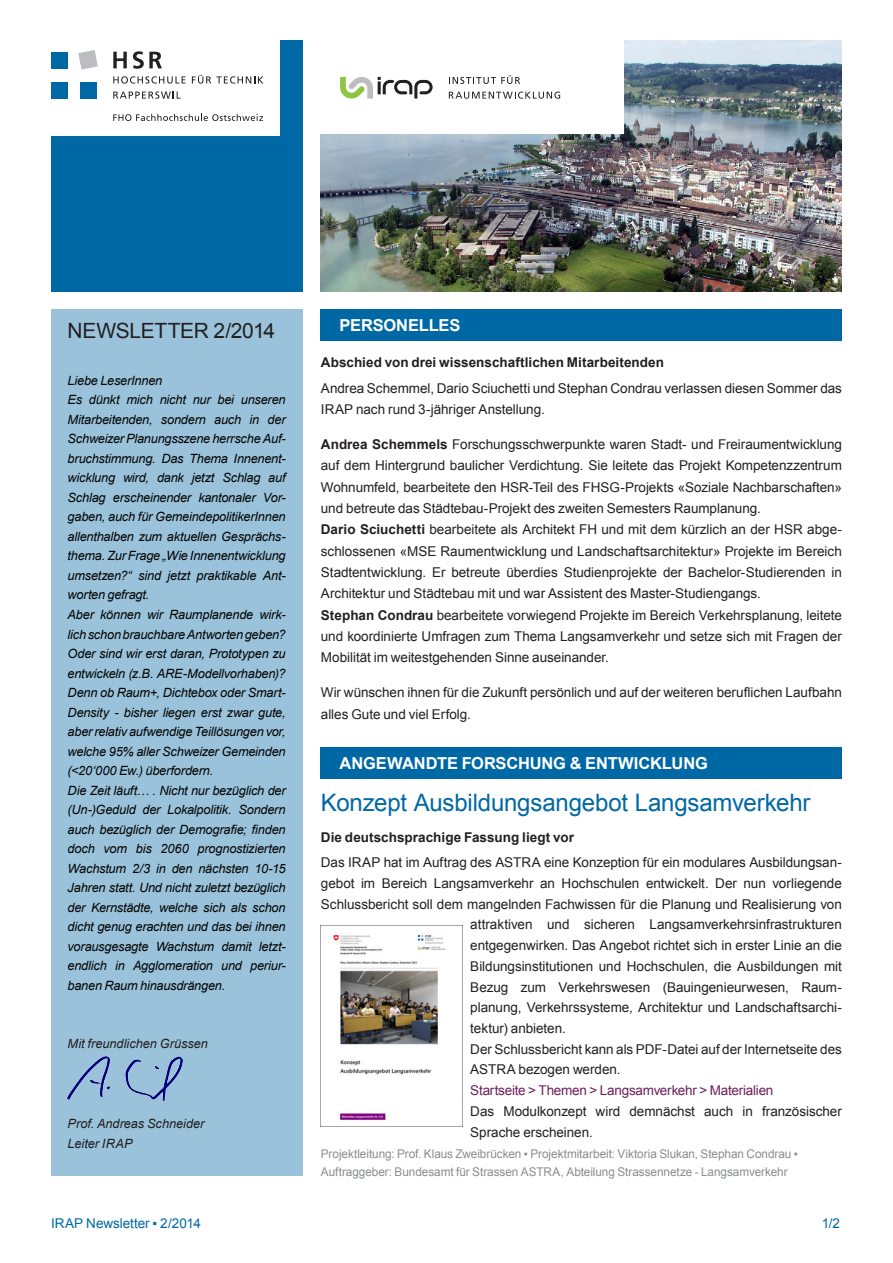
<style>
.page{position:relative;width:893px;height:1263px;background:#fff}
.page>*{position:absolute;margin:0;border:0;box-sizing:border-box;transform-origin:0 0}
.Überschrift_1{font:24px "Arial";letter-spacing:-.005em;color:#0068a5}
.Überschrift_2{font:21px "Arial";letter-spacing:-.015em;color:#231f20}
.Titel{font:700 16.5px "Arial";letter-spacing:-.01em;color:#fff}
.Lauftext{font:13.5px/21.3px "Arial";letter-spacing:-.005em;color:#231f20}
.Einleitung{font:700 13.5px "Arial";letter-spacing:.005em;color:#231f20}
.Hyperlink{font:13.5px "Arial";letter-spacing:-.02em;color:#6d2058}
.Fusszeile{font:13.5px "Arial";color:#0068a5}
.Editorial{font:italic 12.75px/19.5px "Arial";letter-spacing:-.015em;color:#040503;text-align:justify}
.Editorial-2{font:italic 12.75px "Arial";color:#231f20}
.Projektinfo{font:12px/17.5px "Arial";letter-spacing:-.005em;color:#8a8c8f}
.s1{font-weight:700}
</style>
<div class="page">
<img style="left:321px;top:40px;width:521px;height:252px">
<div style="left:51px;top:40px;width:251px;height:252px;background:#0068a5"></div>
<div style="left:7px;top:39px;width:273px;height:96px;background:#fff"></div>
<div style="left:51px;top:310px;width:251px;height:866px;background:#9ac3db"></div>
<img style="left:68px;top:1056px;width:114px;height:44px">
<div style="left:320px;top:37px;width:303px;height:96px;background:#fff"></div>
<svg style="left:449px;top:75px;width:71px;height:9px"></svg>
<svg style="left:449px;top:92px;width:111px;height:7px"></svg>
<svg style="left:340px;top:76px;width:93px;height:23px"></svg>
<div style="left:321px;top:309px;width:521px;height:32px;background:#0068a5"></div>
<div style="left:51px;top:52px;width:17px;height:16px;background:#0068a5"></div>
<div style="left:51px;top:82px;width:17px;height:17px;background:#0068a5"></div>
<div style="left:80px;top:82px;width:17px;height:17px;background:#0068a5"></div>
<svg style="left:78px;top:50px;width:20px;height:20px"></svg>
<svg style="left:113px;top:114px;width:150px;height:7px"></svg>
<svg style="left:113px;top:52px;width:14px;height:16px"></svg>
<svg style="left:133px;top:51px;width:29px;height:18px"></svg>
<svg style="left:113px;top:76px;width:73px;height:8px"></svg>
<svg style="left:192px;top:75px;width:72px;height:9px"></svg>
<svg style="left:113px;top:91px;width:68px;height:8px"></svg>
<div style="left:321px;top:747px;width:521px;height:32px;background:#0068a5"></div>
<img style="left:333px;top:926px;width:130px;height:200px">
<p class="Überschrift_2" style="left:68px;top:316px;width:209px">NEWSLETTER 2/2014</p>
<p class="Editorial" style="left:68px;top:371px;width:96px">Liebe LeserInnen</p>
<p class="Editorial" style="left:68px;top:390px;width:220px">Es dünkt mich nicht nur bei unseren Mitarbeitenden, sondern auch in der Schweizer Planungsszene herrsche Auf&shy;bruchstimmung. Das Thema Innenent&shy;wicklung wird, dank jetzt Schlag auf Schlag erscheinender kantonaler Vor&shy;gaben, auch für GemeindepolitikerInnen allenthalben zum aktuellen Gesprächs&shy;thema. Zur Frage „Wie Innenentwicklung umsetzen?“ sind jetzt praktikable Ant&shy;worten gefragt.</p>
<p class="Editorial" style="left:68px;top:605px;width:220px">Aber können wir Raumplanende wirk&shy;lich schon brauchbare Antworten geben?<br>Oder sind wir erst daran, Prototypen zu entwickeln (z.B. ARE-Modellvorhaben)?<br>Denn ob Raum+, Dichtebox oder Smart-Density - bisher liegen erst zwar gute, aber relativ aufwendige Teillösungen vor, welche 95% aller Schweizer Gemeinden (&lt;20‘000 Ew.) überfordern.</p>
<p class="Editorial" style="left:68px;top:780px;width:219px">Die Zeit läuft… . Nicht nur bezüglich der (Un-)Geduld der Lokalpolitik. Sondern auch bezüglich der Demografie; finden doch vom bis 2060 prognostizierten Wachstum 2/3 in den nächsten 10-15<br>Jahren statt. Und nicht zuletzt bezüglich der Kernstädte, welche sich als schon dicht genug erachten und das bei ihnen vorausgesagte Wachstum damit letzt&shy;endlich in Agglomeration und periur&shy;banen Raum hinausdrängen.</p>
<p class="Editorial-2" style="left:68px;top:1035px;width:142px">Mit freundlichen Grüssen</p>
<p class="Editorial-2" style="left:68px;top:1115px;width:138px">Prof. Andreas Schneider</p>
<p class="Editorial-2" style="left:68px;top:1135px;width:66px">Leiter IRAP</p>
<p class="Titel" style="left:340px;top:314px;width:122px">PERSONELLES</p>
<p class="Einleitung" style="left:321px;top:353px;width:345px">Abschied von drei wissenschaftlichen Mitarbeitenden</p>
<p class="Lauftext" style="left:321px;top:377px;width:523px">Andrea Schemmel, Dario Sciuchetti und Stephan Condrau verlassen diesen Sommer das<br>IRAP nach rund 3-jähriger Anstellung.</p>
<p class="Lauftext" style="left:321px;top:434px;width:523px;text-align:justify"><span class="s1">Andrea Schemmels</span> Forschungsschwerpunkte waren Stadt- und Freiraumentwicklung auf dem Hintergrund baulicher Verdichtung. Sie leitete das Projekt Kompetenzzentrum Wohnumfeld, bearbeitete den HSR-Teil des FHSG-Projekts «Soziale Nachbarschaften» und betreute das Städtebau-Projekt des zweiten Semesters Raumplanung.</p>
<p class="Lauftext" style="left:321px;top:519px;width:523px;text-align:justify"><span class="s1">Dario Sciuchetti</span> bearbeitete als Architekt FH und mit dem kürzlich an der HSR abge&shy;schlossenen «MSE Raumentwicklung und Landschaftsarchitektur» Projekte im Bereich Stadtentwicklung. Er betreute überdies Studienprojekte der Bachelor-Studierenden in Architektur und Städtebau mit und war Assistent des Master-Studiengangs.</p>
<p class="Lauftext" style="left:321px;top:604px;width:523px;text-align:justify"><span class="s1">Stephan Condrau</span> bearbeitete vorwiegend Projekte im Bereich Verkehrsplanung, leitete und koordinierte Umfragen zum Thema Langsamverkehr und setze sich mit Fragen der Mobilität im weitestgehenden Sinne auseinander.</p>
<p class="Lauftext" style="left:321px;top:682px;width:522px">Wir wünschen ihnen für die Zukunft persönlich und auf der weiteren beruflichen Laufbahn alles Gute und viel Erfolg.</p>
<p class="Titel" style="left:340px;top:752px;width:370px">ANGEWANDTE FORSCHUNG &amp; ENTWICKLUNG</p>
<p class="Überschrift_1" style="left:321px;top:787px;width:491px">Konzept Ausbildungsangebot Langsamverkehr</p>
<p class="Einleitung" style="left:321px;top:828px;width:255px">Die deutschsprachige Fassung liegt vor</p>
<p class="Lauftext" style="left:321px;top:852px;width:523px">Das IRAP hat im Auftrag des ASTRA eine Konzeption für ein modulares Ausbildungsan-</p>
<p class="Lauftext" style="left:321px;top:873px;width:522px">gebot im Bereich Langsamverkehr an Hochschulen entwickelt. Der nun vorliegende</p>
<p class="Lauftext" style="left:321px;top:893px;width:522px">Schlussbericht soll dem mangelnden Fachwissen für die Planung und Realisierung von</p>
<p class="Lauftext" style="left:470px;top:914px;width:373px">attraktiven und sicheren Langsamverkehrsinfrastrukturen</p>
<p class="Lauftext" style="left:470px;top:935px;width:373px">entgegenwirken. Das Angebot richtet sich in erster Linie an die</p>
<p class="Lauftext" style="left:470px;top:955px;width:373px">Bildungsinstitutionen und Hochschulen, die Ausbildungen mit</p>
<p class="Lauftext" style="left:470px;top:976px;width:373px">Bezug zum Verkehrswesen (Bauingenieurwesen, Raum-</p>
<p class="Lauftext" style="left:470px;top:997px;width:373px">planung, Verkehrssysteme, Architektur und Landschaftsarchi-</p>
<p class="Lauftext" style="left:470px;top:1018px;width:97px">tektur) anbieten.</p>
<p class="Lauftext" style="left:470px;top:1039px;width:373px;line-height:20.7px">Der Schlussbericht kann als PDF-Datei auf der Internetseite des<br>ASTRA bezogen werden.</p>
<p class="Hyperlink" style="left:470px;top:1081px;width:305px">Startseite &gt; Themen &gt; Langsamverkehr &gt; Materialien</p>
<p class="Lauftext" style="left:470px;top:1101px;width:373px;line-height:20.7px">Das Modulkonzept wird demnächst auch in französischer<br>Sprache erscheinen.</p>
<p class="Projektinfo" style="left:321px;top:1145px;width:479px">Projektleitung: Prof. Klaus Zweibrücken ▪ Projektmitarbeit: Viktoria Slukan, Stephan Condrau ▪<br>Auftraggeber: Bundesamt für Strassen ASTRA, Abteilung Strassennetze - Langsamverkehr</p>
<p class="Fusszeile" style="left:51px;top:1214px;width:151px">IRAP Newsletter ▪ 2/2014</p>
<p class="Fusszeile" style="left:822px;top:1214px;width:20px">1/2</p>
</div>
